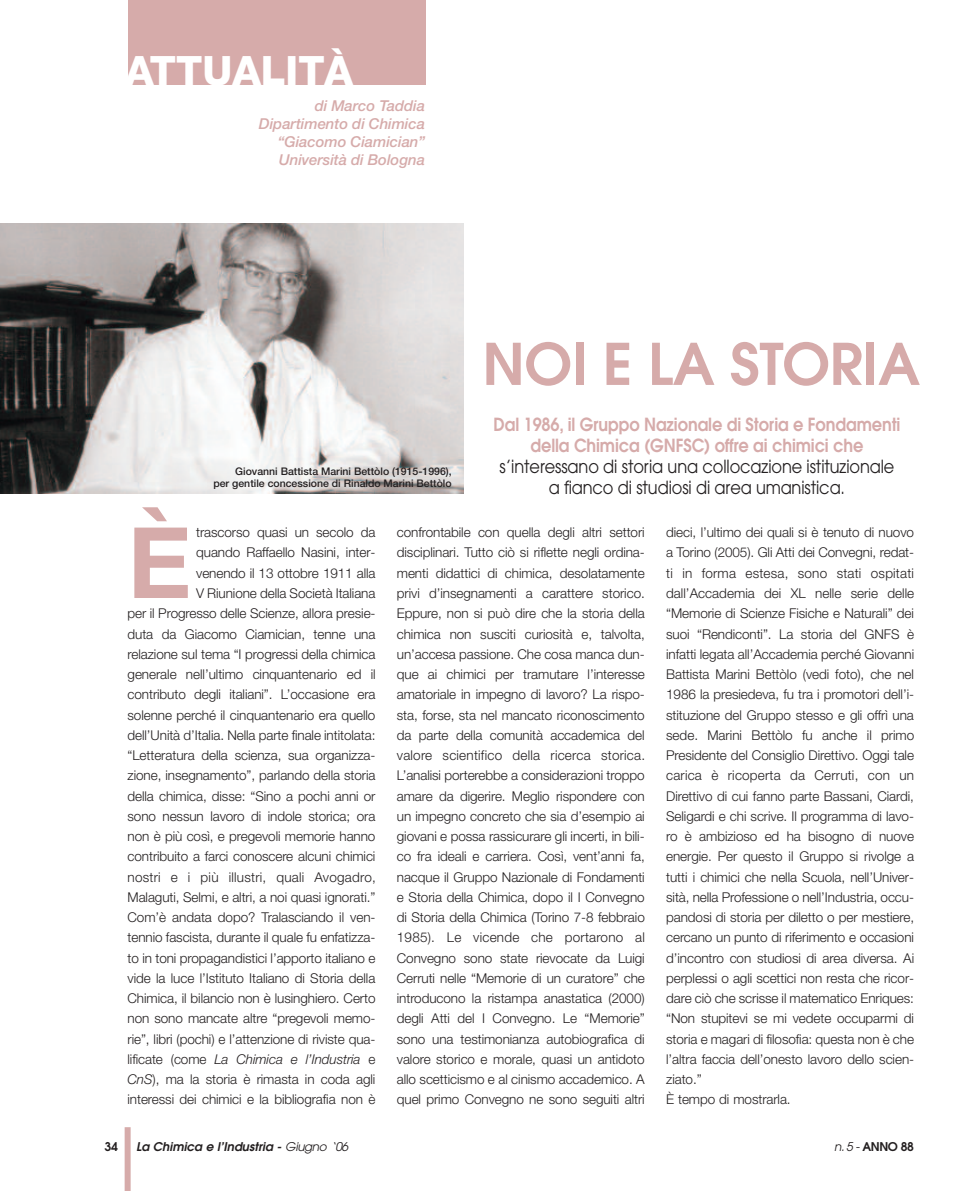
<style>
.page{position:relative;width:978px;height:1191px;background:#fff}
.page>*{position:absolute;margin:0;border:0;box-sizing:border-box;transform-origin:0 0}
.t1{font:700 98.55px "Helvetica Neue";color:#d6abaa}
.t2{font:600 57px "Avant Garde";letter-spacing:-.005em;color:#d6abaa}
.t3{font:800 40.5px "Helvetica Neue";color:#fff}
.t4{font:18px/21px "Avant Garde";letter-spacing:-.005em;color:#231f20;text-align:center;scale:.9 1}
.t5{font:600 18px/21px "Avant Garde";letter-spacing:-.005em;color:#d6abaa;text-align:center;scale:.9 1}
.t6{font:italic 500 15px/18px "Helvetica Neue";letter-spacing:-.005em;color:#d6abaa;text-align:right}
.t7{font:300 13.5px/20.2px "Helvetica Neue";letter-spacing:-.005em;color:#231f20;text-align:right}
.t8{font:italic 600 12px "Avant Garde";color:#231f20}
.t9{font:600 12px "Avant Garde";letter-spacing:-.035em;color:#231f20}
.t10{font:500 10.5px/12px "Helvetica Neue";color:#231f20;text-align:right}
.s1{font-style:italic}
.s2{font-weight:400}
.s3{font-weight:400;font-style:italic}
</style>
<div class="page">
<div style="left:125px;top:1127px;width:6px;height:64px;background:#d6abaa"></div>
<div style="left:128px;top:0;width:297px;height:85px;background:#d6abaa"></div>
<img style="left:0;top:223px;width:464px;height:270px">
<h3 class="t3" style="left:125px;top:56px;width:230px">ATTUALITÀ</h3>
<p class="t6" style="left:259px;top:98px;width:168px">di Marco Taddia<br>Dipartimento di Chimica “Giacomo Ciamician”<br>Università di Bologna</p>
<p class="t10" style="left:213px;top:466px;width:240px">Giovanni Battista Marini Bettòlo (1915-1996),<br>per gentile concessione di Rinaldo Marini Bettòlo</p>
<h2 class="t2" style="left:482px;top:343px;width:439px">NOI E LA STORIA</h2>
<h3 class="t5" style="left:494px;top:415px;width:453px">Dal 1986, il Gruppo Nazionale di Storia e Fondamenti della Chimica (GNFSC) offre ai chimici che</h3>
<h3 class="t4" style="left:500px;top:457px;width:440px">s’interessano di storia una collocazione istituzionale a fianco di studiosi di area umanistica.</h3>
<h1 class="t1" style="left:128px;top:527px;width:65px">È</h1>
<p class="t7" style="left:128px;top:523px;width:250px">trascorso quasi un secolo da<br>quando Raffaello Nasini, inter-<br>venendo il 13 ottobre 1911 alla<br>V Riunione della Società Italiana<br>per il Progresso delle Scienze, allora presie&shy;duta da Giacomo Ciamician, tenne una relazione sul tema “I progressi della chimica generale nell’ultimo cinquantenario ed il contributo degli italiani”. L’occasione era solenne perché il cinquantenario era quello dell’Unità d’Italia. Nella parte finale intitolata: “Letteratura della scienza, sua organizza&shy;zione, insegnamento”, parlando della storia della chimica, disse: “Sino a pochi anni or sono nessun lavoro di indole storica; ora non è più così, e pregevoli memorie hanno contribuito a farci conoscere alcuni chimici nostri e i più illustri, quali Avogadro, Malaguti, Selmi, e altri, a noi quasi ignorati.” Com’è andata dopo? Tralasciando il ven&shy;tennio fascista, durante il quale fu enfatizza&shy;to in toni propagandistici l’apporto italiano e vide la luce l’Istituto Italiano di Storia della Chimica, il bilancio non è lusinghiero. Certo non sono mancate altre “pregevoli memo&shy;rie”, libri (pochi) e l’attenzione di riviste qua&shy;lificate (come <span class="s1">La Chimica e l’Industria</span> e <span class="s1">CnS</span>), ma la storia è rimasta in coda agli interessi dei chimici e la bibliografia non è</p>
<p class="t7" style="left:397px;top:523px;width:250px;text-align:justify">confrontabile con quella degli altri settori disciplinari. Tutto ciò si riflette negli ordina&shy;menti didattici di chimica, desolatamente privi d’insegnamenti a carattere storico.<br>Eppure, non si può dire che la storia della chimica non susciti curiosità e, talvolta, un’accesa passione. Che cosa manca dun&shy;que ai chimici per tramutare l’interesse amatoriale in impegno di lavoro? La rispo&shy;sta, forse, sta nel mancato riconoscimento da parte della comunità accademica del valore scientifico della ricerca storica.<br>L’analisi porterebbe a considerazioni troppo amare da digerire. Meglio rispondere con un impegno concreto che sia d’esempio ai giovani e possa rassicurare gli incerti, in bili&shy;co fra ideali e carriera. Così, vent’anni fa, nacque il Gruppo Nazionale di Fondamenti e Storia della Chimica, dopo il I Convegno di Storia della Chimica (Torino 7-8 febbraio 1985). Le vicende che portarono al Convegno sono state rievocate da Luigi Cerruti nelle “Memorie di un curatore” che introducono la ristampa anastatica (2000) degli Atti del I Convegno. Le “Memorie” sono una testimonianza autobiografica di valore storico e morale, quasi un antidoto allo scetticismo e al cinismo accademico. A quel primo Convegno ne sono seguiti altri</p>
<p class="t7" style="left:666px;top:523px;width:250px;text-align:left">dieci, l’ultimo dei quali si è tenuto di nuovo a Torino (2005). Gli Atti dei Convegni, redat&shy;ti in forma estesa, sono stati ospitati dall’Accademia dei XL nelle serie delle “Memorie di Scienze Fisiche e Naturali” dei suoi “Rendiconti”. La storia del GNFS è infatti legata all’Accademia perché Giovanni Battista Marini Bettòlo (vedi foto), che nel 1986 la presiedeva, fu tra i promotori dell’i&shy;stituzione del Gruppo stesso e gli offrì una sede. Marini Bettòlo fu anche il primo Presidente del Consiglio Direttivo. Oggi tale carica è ricoperta da Cerruti, con un Direttivo di cui fanno parte Bassani, Ciardi, Seligardi e chi scrive. Il programma di lavo&shy;ro è ambizioso ed ha bisogno di nuove energie. Per questo il Gruppo si rivolge a tutti i chimici che nella Scuola, nell’Univer&shy;sità, nella Professione o nell’Industria, occu&shy;pandosi di storia per diletto o per mestiere, cercano un punto di riferimento e occasioni d’incontro con studiosi di area diversa. Ai perplessi o agli scettici non resta che ricor&shy;dare ciò che scrisse il matematico Enriques: “Non stupitevi se mi vedete occuparmi di storia e magari di filosofia: questa non è che l’altra faccia dell’onesto lavoro dello scien&shy;ziato.”<br>È tempo di mostrarla.</p>
<p class="t9" style="left:105px;top:1142px;width:15px">34</p>
<p class="t8" style="left:136px;top:1142px;width:214px">La Chimica e l’Industria - <span class="s2">Giugno ‘06</span></p>
<p class="t9" style="left:834px;top:1142px;width:81px"><span class="s3">n. 5 -</span> ANNO 88</p>
</div>
